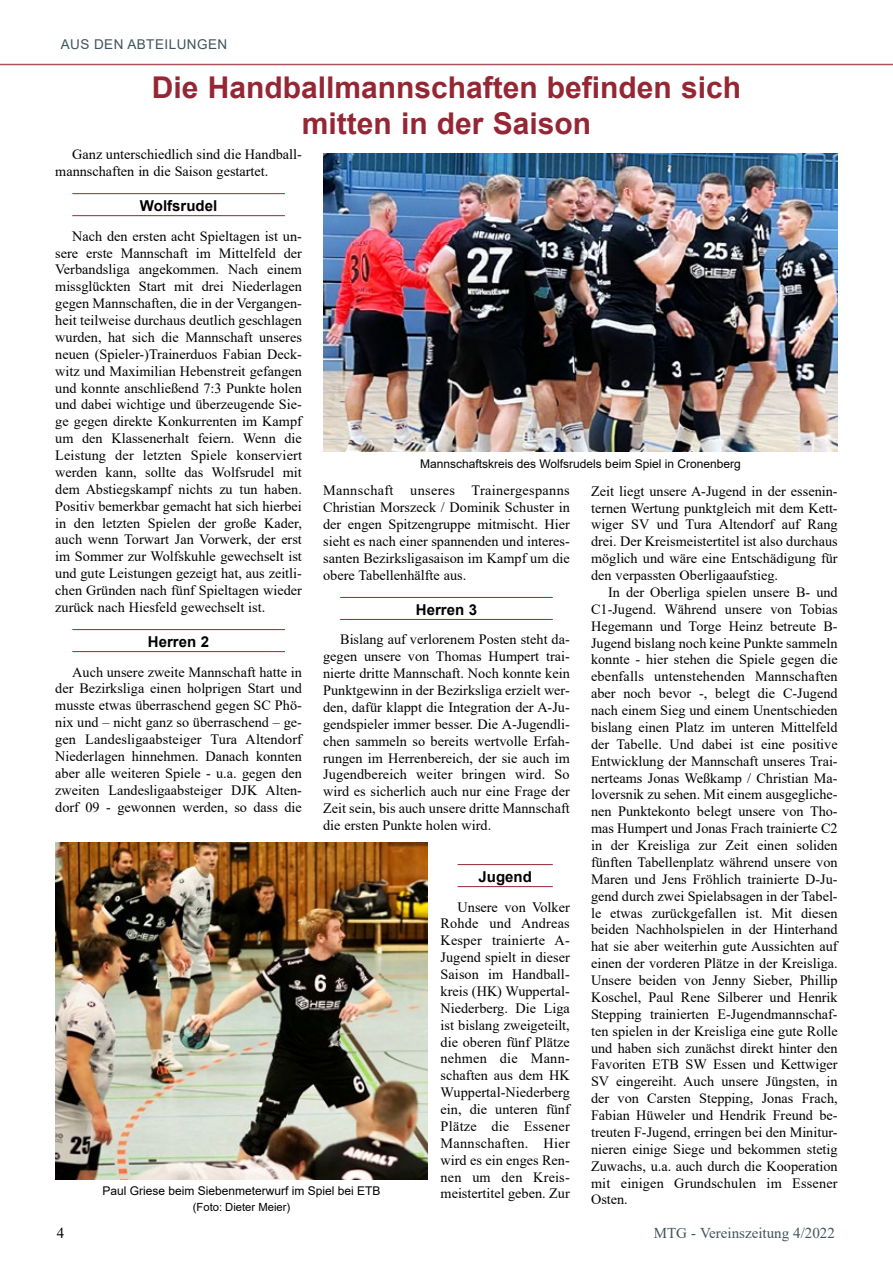
<style>
.page{position:relative;width:893px;height:1263px;background:#fff}
.page>*{position:absolute;margin:0;border:0;box-sizing:border-box;transform-origin:0 0}
.t1{font:700 30px/36px "Arial";color:#952735;text-align:center}
.t2{font:700 15px "Arial";color:#000}
.t3{font:15px "Times New Roman";color:#3f545a}
.t4{font:15px "Times New Roman";color:#000}
.t5{font:14.25px/16.8px "Times New Roman";color:#000;text-align:justify}
.t6{font:13.5px "Arial";letter-spacing:.035em;color:#3f545a}
.t7{font:12px "Arial";color:#000}
.t8{font:11.25px "Arial";color:#000}
</style>
<div class="page">
<img style="left:323px;top:153px;width:515px;height:299px">
<img style="left:55px;top:842px;width:373px;height:338px">
<hr style="left:0;top:64px;width:893px;height:1px;background:#aa525d">
<hr style="left:72px;top:193px;width:213px;height:1px;background:#952735">
<hr style="left:72px;top:215px;width:213px;height:1px;background:#952735">
<hr style="left:72px;top:629px;width:213px;height:1px;background:#952735">
<hr style="left:72px;top:651px;width:213px;height:1px;background:#952735">
<hr style="left:340px;top:597px;width:213px;height:1px;background:#952735">
<hr style="left:340px;top:619px;width:213px;height:1px;background:#952735">
<hr style="left:458px;top:864px;width:95px;height:1px;background:#952735">
<hr style="left:458px;top:886px;width:95px;height:1px;background:#952735">
<p class="t6" style="left:61px;top:35px;width:168px">AUS DEN ABTEILUNGEN</p>
<h1 class="t1" style="left:152px;top:70px;width:591px">Die Handballmannschaften befinden sich mitten in der Saison</h1>
<p class="t5" style="left:55px;top:146px;width:248px;text-indent:17px">Ganz unterschiedlich sind die Handball&shy;mannschaften in die Saison gestartet.</p>
<p class="t2" style="left:140px;top:195px;width:79px">Wolfsrudel</p>
<p class="t5" style="left:55px;top:227px;width:248px;text-indent:17px">Nach den ersten acht Spieltagen ist un&shy;sere erste Mannschaft im Mittelfeld der Verbandsliga angekommen. Nach einem missglückten Start mit drei Niederlagen gegen Mannschaften, die in der Vergangen&shy;heit teilweise durchaus deutlich geschlagen wurden, hat sich die Mannschaft unseres neuen (Spieler-)Trainerduos Fabian Deck&shy;witz und Maximilian Hebenstreit gefangen und konnte anschließend 7:3 Punkte holen und dabei wichtige und überzeugende Sie&shy;ge gegen direkte Konkurrenten im Kampf um den Klassenerhalt feiern. Wenn die Leistung der letzten Spiele konserviert werden kann, sollte das Wolfsrudel mit dem Abstiegskampf nichts zu tun haben.<br>Positiv bemerkbar gemacht hat sich hierbei in den letzten Spielen der große Kader, auch wenn Torwart Jan Vorwerk, der erst im Sommer zur Wolfskuhle gewechselt ist und gute Leistungen gezeigt hat, aus zeitli&shy;chen Gründen nach fünf Spieltagen wieder zurück nach Hiesfeld gewechselt ist.</p>
<p class="t2" style="left:148px;top:631px;width:63px">Herren 2</p>
<p class="t5" style="left:55px;top:663px;width:248px;text-indent:17px">Auch unsere zweite Mannschaft hatte in der Bezirksliga einen holprigen Start und musste etwas überraschend gegen SC Phö&shy;nix und – nicht ganz so überraschend – ge&shy;gen Landesligaabsteiger Tura Altendorf Niederlagen hinnehmen. Danach konnten aber alle weiteren Spiele - u.a. gegen den zweiten Landesligaabsteiger DJK Alten&shy;dorf 09 - gewonnen werden, so dass die</p>
<p class="t7" style="left:420px;top:455px;width:322px">Mannschaftskreis des Wolfsrudels beim Spiel in Cronenberg</p>
<p class="t5" style="left:323px;top:482px;width:248px">Mannschaft unseres Trainergespanns Christian Morszeck / Dominik Schuster in der engen Spitzengruppe mitmischt. Hier sieht es nach einer spannenden und interes&shy;santen Bezirksligasaison im Kampf um die obere Tabellenhälfte aus.</p>
<p class="t2" style="left:416px;top:599px;width:63px">Herren 3</p>
<p class="t5" style="left:323px;top:631px;width:248px;text-indent:17px">Bislang auf verlorenem Posten steht da&shy;gegen unsere von Thomas Humpert trai&shy;nierte dritte Mannschaft. Noch konnte kein Punktgewinn in der Bezirksliga erzielt wer&shy;den, dafür klappt die Integration der A-Ju&shy;gendspieler immer besser. Die A-Jugendli&shy;chen sammeln so bereits wertvolle Erfah&shy;rungen im Herrenbereich, der sie auch im Jugendbereich weiter bringen wird. So wird es sicherlich auch nur eine Frage der Zeit sein, bis auch unsere dritte Mannschaft die ersten Punkte holen wird.</p>
<p class="t5" style="left:591px;top:482px;width:248px">Zeit liegt unsere A-Jugend in der essenin&shy;ternen Wertung punktgleich mit dem Kett&shy;wiger SV und Tura Altendorf auf Rang drei. Der Kreismeistertitel ist also durchaus möglich und wäre eine Entschädigung für den verpassten Oberligaaufstieg.</p>
<p class="t5" style="left:591px;top:583px;width:248px;text-indent:17px">In der Oberliga spielen unsere B- und C1-Jugend. Während unsere von Tobias Hegemann und Torge Heinz betreute B-Jugend bislang noch keine Punkte sammeln konnte - hier stehen die Spiele gegen die ebenfalls untenstehenden Mannschaften aber noch bevor -, belegt die C-Jugend nach einem Sieg und einem Unentschieden bislang einen Platz im unteren Mittelfeld der Tabelle. Und dabei ist eine positive Entwicklung der Mannschaft unseres Trai&shy;nerteams Jonas Weßkamp / Christian Ma&shy;loversnik zu sehen. Mit einem ausgegliche&shy;nen Punktekonto belegt unsere von Tho&shy;mas Humpert und Jonas Frach trainierte C2 in der Kreisliga zur Zeit einen soliden fünften Tabellenplatz während unsere von Maren und Jens Fröhlich trainierte D-Ju&shy;gend durch zwei Spielabsagen in der Tabel&shy;le etwas zurückgefallen ist. Mit diesen beiden Nachholspielen in der Hinterhand hat sie aber weiterhin gute Aussichten auf einen der vorderen Plätze in der Kreisliga.<br>Unsere beiden von Jenny Sieber, Phillip Koschel, Paul Rene Silberer und Henrik Stepping trainierten E-Jugendmannschaf&shy;ten spielen in der Kreisliga eine gute Rolle und haben sich zunächst direkt hinter den Favoriten ETB SW Essen und Kettwiger SV eingereiht. Auch unsere Jüngsten, in der von Carsten Stepping, Jonas Frach, Fabian Hüweler und Hendrik Freund be&shy;treuten F-Jugend, erringen bei den Minitur&shy;nieren einige Siege und bekommen stetig Zuwachs, u.a. auch durch die Kooperation mit einigen Grundschulen im Essener Osten.</p>
<p class="t2" style="left:478px;top:866px;width:55px">Jugend</p>
<p class="t5" style="left:441px;top:898px;width:131px;text-indent:17px">Unsere von Volker Rohde und Andreas Kesper trainierte A-Jugend spielt in dieser Saison im Handball&shy;kreis (HK) Wuppertal-Niederberg. Die Liga ist bislang zweigeteilt, die oberen fünf Plätze nehmen die Mann&shy;schaften aus dem HK Wuppertal-Niederberg ein, die unteren fünf Plätze die Essener Mannschaften. Hier wird es ein enges Ren&shy;nen um den Kreis&shy;meistertitel geben. Zur</p>
<p class="t7" style="left:102px;top:1183px;width:280px">Paul Griese beim Siebenmeterwurf im Spiel bei ETB</p>
<p class="t8" style="left:193px;top:1199px;width:99px">(Foto: Dieter Meier)</p>
<p class="t4" style="left:57px;top:1222px;width:9px">4</p>
<p class="t3" style="left:654px;top:1222px;width:183px">MTG - Vereinszeitung 4/2022</p>
</div>
